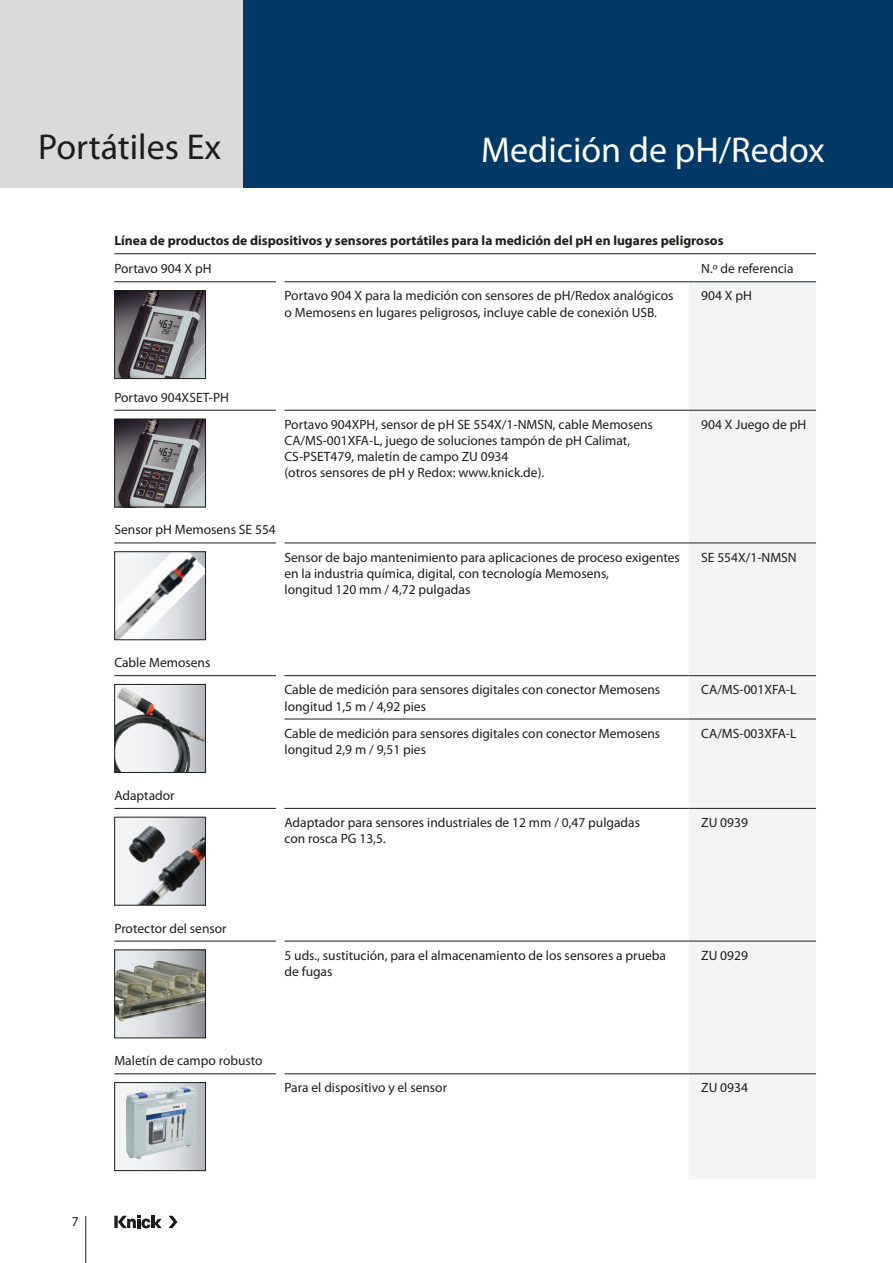
<style>
.page{position:relative;width:893px;height:1263px;background:#fff}
.page>*{position:absolute;margin:0;border:0;box-sizing:border-box;transform-origin:0 0}
.Headline_innen{font:36px "Myriad Pro";color:#fff}
.Produktbereich{font:36px "Myriad Pro";color:#1d1d1b}
.Tabelle_Text{font:13.5px/16.2px "Myriad Pro";color:#1d1d1b}
.Tabelle_Überschrift{font:700 13.5px "Myriad Pro";color:#1d1d1b}
</style>
<div class="page">
<svg style="left:114px;top:1216px;width:4px;height:12px"></svg>
<svg style="left:118px;top:1216px;width:44px;height:12px"></svg>
<svg style="left:168px;top:1216px;width:9px;height:12px"></svg>
<div style="left:242px;top:0;width:651px;height:187px;background:#003866"></div>
<hr style="left:114px;top:253px;width:702px;height:1px;background:#1d1d1b">
<div style="left:688px;top:282px;width:128px;height:897px;background:#f2f4f6"></div>
<hr style="left:284px;top:719px;width:404px;height:1px;background:#1d1d1b">
<hr style="left:688px;top:719px;width:128px;height:1px;background:#1d1d1b">
<hr style="left:114px;top:281px;width:162px;height:1px;background:#1d1d1b">
<hr style="left:114px;top:410px;width:162px;height:1px;background:#1d1d1b">
<hr style="left:284px;top:281px;width:404px;height:1px;background:#1d1d1b">
<hr style="left:688px;top:281px;width:128px;height:1px;background:#1d1d1b">
<hr style="left:284px;top:410px;width:404px;height:1px;background:#1d1d1b">
<hr style="left:688px;top:410px;width:128px;height:1px;background:#1d1d1b">
<hr style="left:114px;top:675px;width:162px;height:1px;background:#1d1d1b">
<hr style="left:284px;top:675px;width:404px;height:1px;background:#1d1d1b">
<hr style="left:688px;top:675px;width:128px;height:1px;background:#1d1d1b">
<hr style="left:114px;top:543px;width:162px;height:1px;background:#1d1d1b">
<hr style="left:284px;top:543px;width:404px;height:1px;background:#1d1d1b">
<hr style="left:688px;top:543px;width:128px;height:1px;background:#1d1d1b">
<hr style="left:114px;top:808px;width:162px;height:1px;background:#1d1d1b">
<hr style="left:114px;top:941px;width:162px;height:1px;background:#1d1d1b">
<hr style="left:284px;top:808px;width:404px;height:1px;background:#1d1d1b">
<hr style="left:688px;top:808px;width:128px;height:1px;background:#1d1d1b">
<hr style="left:284px;top:941px;width:404px;height:1px;background:#1d1d1b">
<hr style="left:688px;top:941px;width:128px;height:1px;background:#1d1d1b">
<hr style="left:114px;top:1073px;width:162px;height:1px;background:#1d1d1b">
<hr style="left:284px;top:1073px;width:404px;height:1px;background:#1d1d1b">
<hr style="left:688px;top:1073px;width:128px;height:1px;background:#1d1d1b">
<img style="left:116px;top:292px;width:88px;height:85px">
<div style="left:114px;top:290px;width:92px;height:89px;border:1px solid #1d1d1b"></div>
<img style="left:116px;top:421px;width:88px;height:84px">
<div style="left:114px;top:419px;width:92px;height:88px;border:1px solid #1d1d1b"></div>
<img style="left:116px;top:553px;width:88px;height:85px">
<div style="left:114px;top:551px;width:92px;height:89px;border:1px solid #1d1d1b"></div>
<svg style="left:116px;top:686px;width:88px;height:85px;background:#abaeb2"></svg>
<img style="left:116px;top:688px;width:62px;height:83px">
<div style="left:114px;top:684px;width:92px;height:89px;border:1px solid #1d1d1b"></div>
<img style="left:116px;top:819px;width:88px;height:84px">
<div style="left:114px;top:817px;width:92px;height:88px;border:1px solid #1d1d1b"></div>
<svg style="left:116px;top:951px;width:88px;height:85px;background:#c9cdd0"></svg>
<img style="left:116px;top:961px;width:88px;height:60px">
<div style="left:114px;top:949px;width:92px;height:89px;border:1px solid #1d1d1b"></div>
<svg style="left:116px;top:1084px;width:88px;height:85px"></svg>
<img style="left:120px;top:1084px;width:79px;height:85px">
<div style="left:114px;top:1082px;width:92px;height:89px;border:1px solid #1d1d1b"></div>
<hr style="left:85px;top:1216px;width:1px;height:47px;background:#1d1d1b">
<div style="left:0;top:0;width:242px;height:187px;background:#dadada"></div>
<p class="Produktbereich" style="left:38px;top:125px;width:184px">Portátiles Ex</p>
<p class="Headline_innen" style="left:481px;top:127px;width:345px">Medición de pH/Redox</p>
<p class="Tabelle_Überschrift" style="left:114px;top:232px;width:611px">Línea de productos de dispositivos y sensores portátiles para la medición del pH en lugares peligrosos</p>
<p class="Tabelle_Text" style="left:114px;top:260px;width:99px">Portavo 904 X pH</p>
<p class="Tabelle_Text" style="left:701px;top:260px;width:94px">N.º de referencia</p>
<p class="Tabelle_Text" style="left:284px;top:288px;width:391px">Portavo 904 X para la medición con sensores de pH/Redox analógicos o Memosens en lugares peligrosos, incluye cable de conexión USB.</p>
<p class="Tabelle_Text" style="left:701px;top:288px;width:52px">904 X pH</p>
<p class="Tabelle_Text" style="left:114px;top:389px;width:116px">Portavo 904XSET-PH</p>
<p class="Tabelle_Text" style="left:284px;top:416px;width:370px">Portavo 904XPH, sensor de pH SE 554X/1-NMSN, cable Memosens CA/MS-001XFA-L, juego de soluciones tampón de pH Calimat, CS-PSET479, maletín de campo ZU 0934<br>(otros sensores de pH y Redox: www.knick.de).</p>
<p class="Tabelle_Text" style="left:701px;top:416px;width:106px">904 X Juego de pH</p>
<p class="Tabelle_Text" style="left:114px;top:522px;width:163px">Sensor pH Memosens SE 554</p>
<p class="Tabelle_Text" style="left:284px;top:549px;width:397px">Sensor de bajo mantenimiento para aplicaciones de proceso exigentes en la industria química, digital, con tecnología Memosens,<br>longitud 120 mm / 4,72 pulgadas</p>
<p class="Tabelle_Text" style="left:701px;top:549px;width:97px">SE 554X/1-NMSN</p>
<p class="Tabelle_Text" style="left:114px;top:654px;width:98px">Cable Memosens</p>
<p class="Tabelle_Text" style="left:114px;top:787px;width:62px">Adaptador</p>
<p class="Tabelle_Text" style="left:284px;top:681px;width:377px">Cable de medición para sensores digitales con conector Memosens longitud 1,5 m / 4,92 pies</p>
<p class="Tabelle_Text" style="left:701px;top:681px;width:97px">CA/MS-001XFA-L</p>
<p class="Tabelle_Text" style="left:284px;top:725px;width:377px">Cable de medición para sensores digitales con conector Memosens longitud 2,9 m / 9,51 pies</p>
<p class="Tabelle_Text" style="left:701px;top:725px;width:97px">CA/MS-003XFA-L</p>
<p class="Tabelle_Text" style="left:284px;top:814px;width:357px">Adaptador para sensores industriales de 12 mm / 0,47 pulgadas con rosca PG 13,5.</p>
<p class="Tabelle_Text" style="left:701px;top:814px;width:48px">ZU 0939</p>
<p class="Tabelle_Text" style="left:114px;top:920px;width:114px">Protector del sensor</p>
<p class="Tabelle_Text" style="left:284px;top:947px;width:383px">5 uds., sustitución, para el almacenamiento de los sensores a prueba de fugas</p>
<p class="Tabelle_Text" style="left:701px;top:947px;width:48px">ZU 0929</p>
<p class="Tabelle_Text" style="left:114px;top:1052px;width:150px">Maletín de campo robusto</p>
<p class="Tabelle_Text" style="left:284px;top:1079px;width:164px">Para el dispositivo y el sensor</p>
<p class="Tabelle_Text" style="left:701px;top:1079px;width:48px">ZU 0934</p>
<p class="Tabelle_Text" style="left:72px;top:1213px;width:8px">7</p>
</div>
